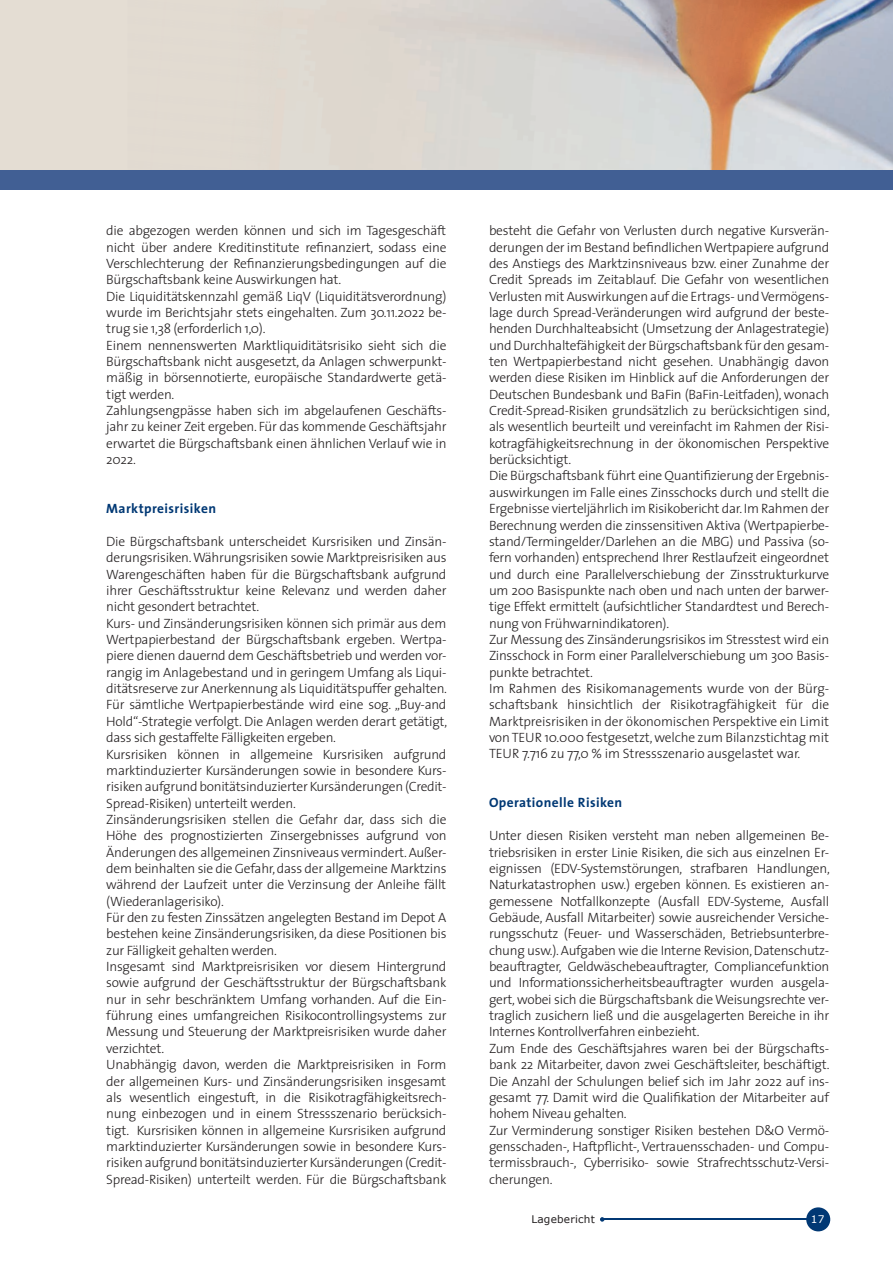
<style>
.page{position:relative;width:893px;height:1263px;background:#fff}
.page>*{position:absolute;margin:0;border:0;box-sizing:border-box;transform-origin:0 0}
.t1{font:300 13.5px/16.4px "The Sans";letter-spacing:-.02em;color:#231f20}
.t2{font:700 13.5px "The Sans";letter-spacing:.03em;color:#013874}
.t3{font:10.5px "Verdana";letter-spacing:.02em;color:#231f20}
.t4{font:10.5px "Verdana";color:#fff}
</style>
<div class="page">
<div style="left:0;top:0;width:893px;height:179px;background:#e4ddd3"></div>
<div style="left:806px;top:1207px;width:24px;height:24px;background:#013874;border-radius:50%"></div>
<hr style="left:602px;top:1219px;width:211px;height:1px;background:#013874">
<svg style="left:600px;top:1217px;width:4px;height:5px"></svg>
<img style="left:379px;top:0;width:254px;height:170px">
<img style="left:633px;top:0;width:260px;height:170px">
<div style="left:0;top:170px;width:893px;height:20px;background:#415f94"></div>
<p class="t1" style="left:106px;top:222px;width:342px">die abgezogen werden können und sich im Tagesgeschäft nicht über andere Kreditinstitute refinanziert, sodass eine Verschlechterung der Refinanzierungsbedingungen auf die Bürgschaftsbank keine Auswirkungen hat.<br>Die Liquiditätskennzahl gemäß LiqV (Liquiditätsverordnung) wurde im Berichtsjahr stets eingehalten. Zum 30.11.2022 be&shy;trug sie 1,38 (erforderlich 1,0).<br>Einem nennenswerten Marktliquiditätsrisiko sieht sich die Bürgschaftsbank nicht ausgesetzt, da Anlagen schwerpunkt&shy;mäßig in börsennotierte, europäische Standardwerte getä&shy;tigt werden.<br>Zahlungsengpässe haben sich im abgelaufenen Geschäfts&shy;jahr zu keiner Zeit ergeben. Für das kommende Geschäftsjahr erwartet die Bürgschaftsbank einen ähnlichen Verlauf wie in 2022.</p>
<p class="t2" style="left:106px;top:497px;width:111px">Marktpreisrisiken</p>
<p class="t1" style="left:106px;top:533px;width:342px">Die Bürgschaftsbank unterscheidet Kursrisiken und Zinsän&shy;derungsrisiken. Währungsrisiken sowie Marktpreisrisiken aus Warengeschäften haben für die Bürgschaftsbank aufgrund ihrer Geschäftsstruktur keine Relevanz und werden daher nicht gesondert betrachtet.<br>Kurs- und Zinsänderungsrisiken können sich primär aus dem Wertpapierbestand der Bürgschaftsbank ergeben. Wertpa&shy;piere dienen dauernd dem Geschäftsbetrieb und werden vor&shy;rangig im Anlagebestand und in geringem Umfang als Liqui&shy;ditätsreserve zur Anerkennung als Liquiditätspuffer gehalten.<br>Für sämtliche Wertpapierbestände wird eine sog. „Buy-and Hold“-Strategie verfolgt. Die Anlagen werden derart getätigt, dass sich gestaffelte Fälligkeiten ergeben.<br>Kursrisiken können in allgemeine Kursrisiken aufgrund marktinduzierter Kursänderungen sowie in besondere Kurs&shy;risiken aufgrund bonitätsinduzierter Kursänderungen (Credit-Spread-Risiken) unterteilt werden.<br>Zinsänderungsrisiken stellen die Gefahr dar, dass sich die Höhe des prognostizierten Zinsergebnisses aufgrund von Änderungen des allgemeinen Zinsniveaus vermindert. Außer&shy;dem beinhalten sie die Gefahr, dass der allgemeine Marktzins während der Laufzeit unter die Verzinsung der Anleihe fällt (Wiederanlagerisiko).<br>Für den zu festen Zinssätzen angelegten Bestand im Depot A bestehen keine Zinsänderungsrisiken, da diese Positionen bis zur Fälligkeit gehalten werden.<br>Insgesamt sind Marktpreisrisiken vor diesem Hintergrund sowie aufgrund der Geschäftsstruktur der Bürgschaftsbank nur in sehr beschränktem Umfang vorhanden. Auf die Ein&shy;führung eines umfangreichen Risikocontrollingsystems zur Messung und Steuerung der Marktpreisrisiken wurde daher verzichtet.<br>Unabhängig davon, werden die Marktpreisrisiken in Form der allgemeinen Kurs- und Zinsänderungsrisiken insgesamt als wesentlich eingestuft, in die Risikotragfähigkeitsrech&shy;nung einbezogen und in einem Stressszenario berücksich&shy;tigt. Kursrisiken können in allgemeine Kursrisiken aufgrund marktinduzierter Kursänderungen sowie in besondere Kurs&shy;risiken aufgrund bonitätsinduzierter Kursänderungen (Credit-Spread-Risiken) unterteilt werden. Für die Bürgschaftsbank</p>
<p class="t1" style="left:489px;top:222px;width:342px">besteht die Gefahr von Verlusten durch negative Kursverän&shy;derungen der im Bestand befindlichen Wertpapiere aufgrund des Anstiegs des Marktzinsniveaus bzw. einer Zunahme der Credit Spreads im Zeitablauf. Die Gefahr von wesentlichen Verlusten mit Auswirkungen auf die Ertrags- und Vermögens&shy;lage durch Spread-Veränderungen wird aufgrund der beste&shy;henden Durchhalteabsicht (Umsetzung der Anlagestrategie) und Durchhaltefähigkeit der Bürgschaftsbank für den gesam&shy;ten Wertpapierbestand nicht gesehen. Unabhängig davon werden diese Risiken im Hinblick auf die Anforderungen der Deutschen Bundesbank und BaFin (BaFin-Leitfaden), wonach Credit-Spread-Risiken grundsätzlich zu berücksichtigen sind, als wesentlich beurteilt und vereinfacht im Rahmen der Risi&shy;kotragfähigkeitsrechnung in der ökonomischen Perspektive berücksichtigt.<br>Die Bürgschaftsbank führt eine Quantifizierung der Ergebnis&shy;auswirkungen im Falle eines Zinsschocks durch und stellt die Ergebnisse vierteljährlich im Risikobericht dar. Im Rahmen der Berechnung werden die zinssensitiven Aktiva (Wertpapierbe&shy;stand/Termingelder/Darlehen an die MBG) und Passiva (so&shy;fern vorhanden) entsprechend Ihrer Restlaufzeit eingeordnet und durch eine Parallelverschiebung der Zinsstrukturkurve um 200 Basispunkte nach oben und nach unten der barwer&shy;tige Effekt ermittelt (aufsichtlicher Standardtest und Berech&shy;nung von Frühwarnindikatoren).<br>Zur Messung des Zinsänderungsrisikos im Stresstest wird ein Zinsschock in Form einer Parallelverschiebung um 300 Basis&shy;punkte betrachtet.<br>Im Rahmen des Risikomanagements wurde von der Bürg&shy;schaftsbank hinsichtlich der Risikotragfähigkeit für die Marktpreisrisiken in der ökonomischen Perspektive ein Limit von TEUR 10.000 festgesetzt, welche zum Bilanzstichtag mit TEUR 7.716 zu 77,0 % im Stressszenario ausgelastet war.</p>
<p class="t2" style="left:489px;top:792px;width:135px">Operationelle Risiken</p>
<p class="t1" style="left:489px;top:827px;width:342px">Unter diesen Risiken versteht man neben allgemeinen Be&shy;triebsrisiken in erster Linie Risiken, die sich aus einzelnen Er&shy;eignissen (EDV-Systemstörungen, strafbaren Handlungen, Naturkatastrophen usw.) ergeben können. Es existieren an&shy;gemessene Notfallkonzepte (Ausfall EDV-Systeme, Ausfall Gebäude, Ausfall Mitarbeiter) sowie ausreichender Versiche&shy;rungsschutz (Feuer- und Wasserschäden, Betriebsunterbre&shy;chung usw.). Aufgaben wie die Interne Revision, Datenschutz&shy;beauftragter, Geldwäschebeauftragter, Compliancefunktion und Informationssicherheitsbeauftragter wurden ausgela&shy;gert, wobei sich die Bürgschaftsbank die Weisungsrechte ver&shy;traglich zusichern ließ und die ausgelagerten Bereiche in ihr Internes Kontrollverfahren einbezieht.<br>Zum Ende des Geschäftsjahres waren bei der Bürgschafts&shy;bank 22 Mitarbeiter, davon zwei Geschäftsleiter, beschäftigt.<br>Die Anzahl der Schulungen belief sich im Jahr 2022 auf ins&shy;gesamt 77. Damit wird die Qualifikation der Mitarbeiter auf hohem Niveau gehalten.<br>Zur Verminderung sonstiger Risiken bestehen D&amp;O Vermö&shy;gensschaden-, Haftpflicht-, Vertrauensschaden- und Compu&shy;termissbrauch-, Cyberrisiko- sowie Strafrechtsschutz-Versi&shy;cherungen.</p>
<p class="t3" style="left:531px;top:1212px;width:65px">Lagebericht</p>
<p class="t4" style="left:811px;top:1212px;width:15px">17</p>
</div>
